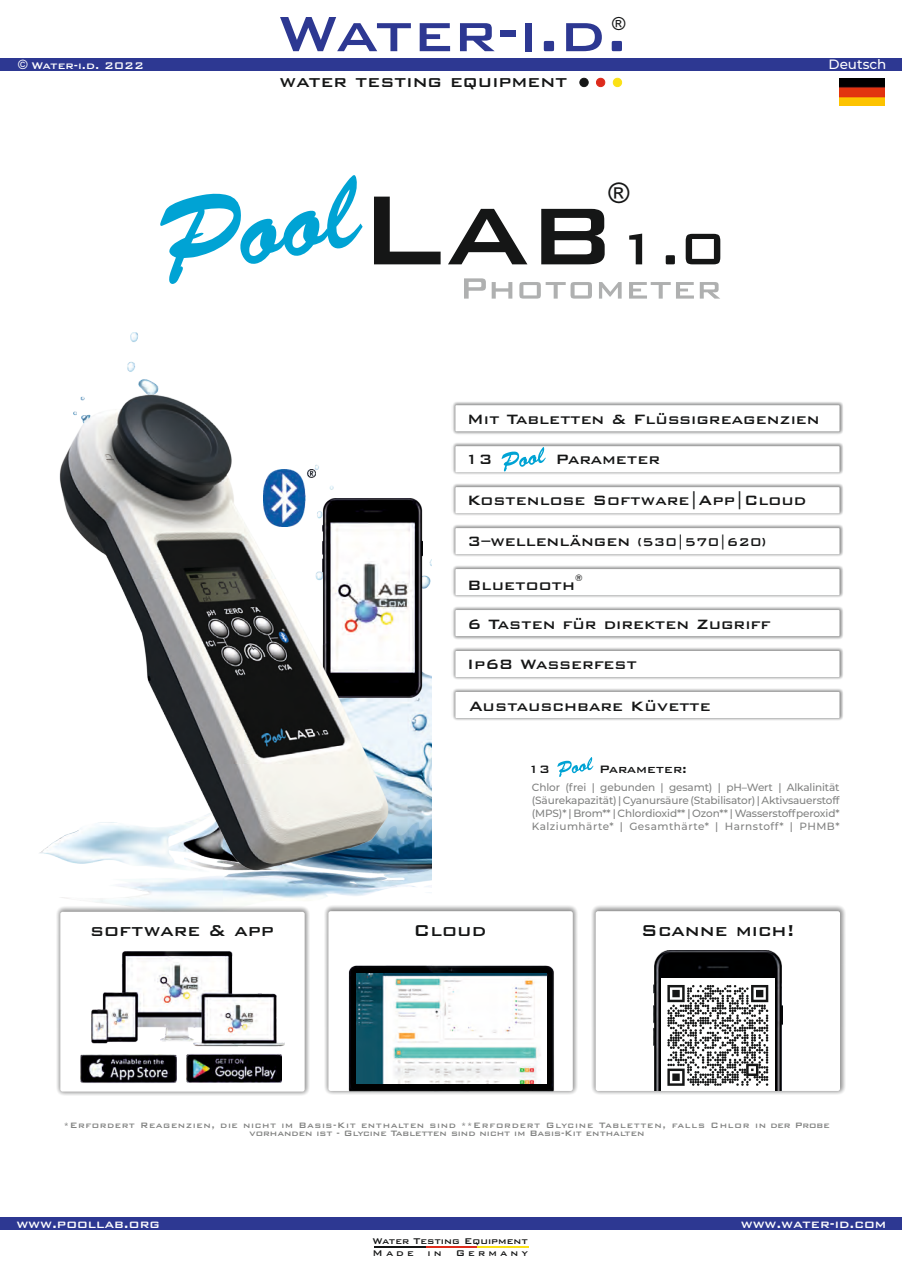
<style>
.page{position:relative;width:902px;height:1272px;background:#fff}
.page>*{position:absolute;margin:0;border:0;box-sizing:border-box;transform-origin:0 0}
.t1{font:500 66.15px "Bank Gothic BT";letter-spacing:-.025em;color:#2d3892}
.t2{font:28.35px "Arial";color:#151616}
.t3{font:500 21px "Bank Gothic BT";color:#151616}
.t4{font:500 20.85px "Bank Gothic BT";color:#151616}
.t5{font:500 18px "Bank Gothic BT";color:#151616}
.t6{font:18px "Arial";color:#151616}
.t7{font:500 15px "Bank Gothic BT";color:#fff}
.t8{font:500 14.25px "Bank Gothic BT";color:#151616}
.t9{font:500 13.5px "Montserrat";color:#fff}
.t10{font:500 12.9px "Bank Gothic BT";color:#fff}
.t11{font:500 11.1px/11.6px "Bank Gothic BT";color:#151616}
.t12{font:500 10.5px/13px "Montserrat";letter-spacing:-.015em;color:#818281}
.t13{font:500 10.35px/8.6px "Bank Gothic BT";letter-spacing:.06em;color:#818281;text-align:center}
.t14{font:500 9px "Bank Gothic BT";color:#151616}
.s1{font-family:"Arial";font-weight:400}
.s2{font-size:15px}
</style>
<div class="page">
<img style="left:39px;top:332px;width:393px;height:572px">
<svg style="left:557px;top:757px;width:36px;height:20px"></svg>
<div style="left:451px;top:565px;width:392px;height:34px;background:#151616;opacity:.5"></div>
<div style="left:455px;top:569px;width:384px;height:26px;background:#fff"></div>
<div style="left:588px;top:904px;width:259px;height:194px;background:#151616;opacity:.49"></div>
<div style="left:595px;top:911px;width:244px;height:179px;background:#fff;border-radius:2px"></div>
<hr style="left:374px;top:1246px;width:52px;height:2px;background:#151616">
<hr style="left:425px;top:1246px;width:52px;height:2px;background:#dd2b1c">
<hr style="left:477px;top:1246px;width:52px;height:2px;background:#fbe116">
<div style="left:0;top:1217px;width:901px;height:13px;background:#2d3892"></div>
<div style="left:0;top:58px;width:901px;height:12px;background:#2d3892"></div>
<div style="left:579px;top:78px;width:9px;height:9px;background:#151616;border:1px solid #151616;border-radius:50%"></div>
<div style="left:596px;top:78px;width:9px;height:9px;background:#dd2b1c;border:1px solid #dd2b1c;border-radius:50%"></div>
<div style="left:612px;top:78px;width:10px;height:9px;background:#fbe116;border:1px solid #fbe116;border-radius:50%"></div>
<div style="left:321px;top:904px;width:259px;height:194px;background:#151616;opacity:.49"></div>
<div style="left:328px;top:911px;width:244px;height:179px;background:#fff;border-radius:2px"></div>
<div style="left:53px;top:904px;width:259px;height:194px;background:#151616;opacity:.49"></div>
<div style="left:60px;top:911px;width:244px;height:180px;background:#fff;border-radius:2px"></div>
<img style="left:653px;top:950px;width:129px;height:140px">
<div style="left:661px;top:978px;width:113px;height:113px;background:#fff"></div>
<svg style="left:667px;top:985px;width:101px;height:100px"></svg>
<img style="left:839px;top:79px;width:45px;height:27px">
<div style="left:451px;top:442px;width:392px;height:34px;background:#151616;opacity:.5"></div>
<div style="left:455px;top:446px;width:384px;height:26px;background:#fff"></div>
<svg style="left:464px;top:278px;width:256px;height:20px"></svg>
<svg style="left:374px;top:197px;width:346px;height:67px"></svg>
<svg style="left:160px;top:175px;width:202px;height:109px"></svg>
<div style="left:451px;top:647px;width:392px;height:34px;background:#151616;opacity:.5"></div>
<div style="left:455px;top:651px;width:384px;height:26px;background:#fff"></div>
<div style="left:451px;top:606px;width:392px;height:34px;background:#151616;opacity:.5"></div>
<div style="left:455px;top:610px;width:384px;height:26px;background:#fff"></div>
<div style="left:451px;top:688px;width:392px;height:34px;background:#151616;opacity:.5"></div>
<div style="left:455px;top:692px;width:384px;height:26px;background:#fff"></div>
<svg style="left:501px;top:447px;width:44px;height:24px"></svg>
<div style="left:451px;top:524px;width:392px;height:34px;background:#151616;opacity:.5"></div>
<div style="left:455px;top:528px;width:384px;height:26px;background:#fff"></div>
<div style="left:451px;top:483px;width:392px;height:34px;background:#151616;opacity:.5"></div>
<div style="left:455px;top:487px;width:384px;height:26px;background:#fff"></div>
<img style="left:346px;top:965px;width:209px;height:126px">
<img style="left:356px;top:973px;width:190px;height:110px">
<img style="left:81px;top:1054px;width:95px;height:29px">
<img style="left:186px;top:1054px;width:95px;height:28px">
<img style="left:91px;top:951px;width:193px;height:95px">
<img style="left:388px;top:498px;width:34px;height:199px">
<img style="left:60px;top:394px;width:328px;height:476px">
<div style="left:451px;top:401px;width:392px;height:34px;background:#151616;opacity:.5"></div>
<div style="left:455px;top:405px;width:384px;height:26px;background:#fff"></div>
<p class="t10" style="left:18px;top:59px;width:127px"><span class="s1">©</span> Water-i.d. 2022</p>
<h1 class="t1" style="left:277px;top:1px;width:352px">Water-i.d.</h1>
<h3 class="t6" style="left:612px;top:17px;width:15px">®</h3>
<h3 class="t4" style="left:279px;top:71px;width:289px">water testing equipment</h3>
<h2 class="t2" style="left:608px;top:182px;width:22px">®</h2>
<p class="t9" style="left:828px;top:56px;width:59px">Deutsch</p>
<h3 class="t5" style="left:467px;top:410px;width:354px">Mit Tabletten &amp; Flüssigreagenzien</h3>
<h3 class="t5" style="left:464px;top:450px;width:29px">13</h3>
<h3 class="t5" style="left:555px;top:450px;width:106px">Parameter</h3>
<h3 class="t5" style="left:467px;top:491px;width:341px">Kostenlose Software|App|Cloud</h3>
<h3 class="t5" style="left:467px;top:532px;width:300px">3–wellenlängen <span class="s2">(530|570|620)</span></h3>
<p class="t14" style="left:575px;top:574px;width:9px">®</p>
<h3 class="t5" style="left:467px;top:576px;width:109px">Bluetooth</h3>
<h3 class="t5" style="left:467px;top:615px;width:304px">6 Tasten für direkten Zugriff</h3>
<h3 class="t5" style="left:467px;top:655px;width:171px">Ip68 Wasserfest</h3>
<h3 class="t5" style="left:469px;top:696px;width:243px">Austauschbare Küvette</h3>
<h3 class="t8" style="left:528px;top:762px;width:24px">13</h3>
<h3 class="t8" style="left:599px;top:761px;width:89px">Parameter:</h3>
<p class="t12" style="left:532px;top:780px;width:309px">Chlor (frei | gebunden | gesamt) | pH Wert | Alkalinität</p>
<p class="t12" style="left:532px;top:780px;width:309px;text-indent:210px">–<br>(Säurekapazität) | Cyanursäure (Stabilisator) | Aktivsauerstoff (MPS)* | Brom** | Chlordioxid** | Ozon** | Wasserstoffperoxid* Kalziumhärte* | Gesamthärte* | Harnstoff* | PHMB*</p>
<h3 class="t3" style="left:90px;top:920px;width:185px">software &amp; app</h3>
<h3 class="t3" style="left:413px;top:920px;width:74px">Cloud</h3>
<h3 class="t3" style="left:641px;top:920px;width:155px">Scanne mich!</h3>
<p class="t13" style="left:64px;top:1120px;width:767px">*Erfordert Reagenzien, die nicht im Basis-Kit enthalten sind **Erfordert Glycine Tabletten, falls Chlor in der Probe vorhanden ist - Glycine Tabletten sind nicht im Basis-Kit enthalten</p>
<h3 class="t7" style="left:16px;top:1216px;width:145px">www.poollab.org</h3>
<p class="t11" style="left:372px;top:1235px;width:157px">Water Testing Equipment<br>Made in Germany</p>
<h3 class="t7" style="left:740px;top:1216px;width:147px">www.water-id.com</h3>
</div>
